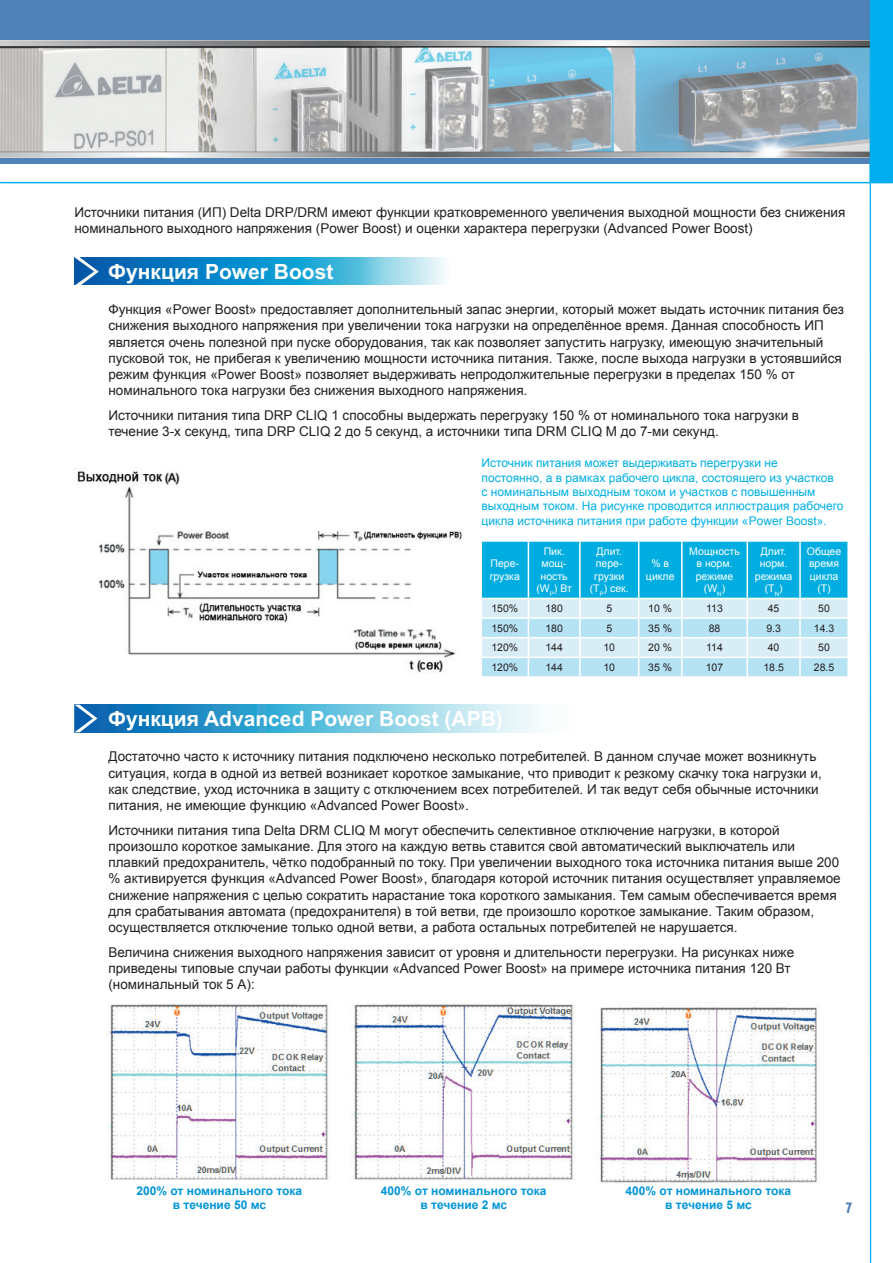
<style>
.page{position:relative;width:893px;height:1263px;background:#fff}
.page>*{position:absolute;margin:0;border:0;box-sizing:border-box;transform-origin:0 0}
.t1{font:700 21px "Arial";color:#fff}
.t2{font:15px "Hermes C";color:#4f82b7}
.t3{font:13.5px/16.2px "Arial";color:#231f20}
.t4{font:12px/14.4px "Arial";color:#00b0e5}
.t5{font:700 12px/14.4px "Arial";color:#0095d9;text-align:center}
.t6{font:10.5px/12.6px "Arial";color:#fff;text-align:center}
.t7{font:10.5px "Arial";color:#231f20}
</style>
<div class="page">
<div style="left:0;top:0;width:893px;height:164px;background:#4f82b7"></div>
<img style="left:0;top:40px;width:870px;height:118px">
<div style="left:870px;top:0;width:23px;height:183px;background:#00aeef"></div>
<hr style="left:0;top:182px;width:893px;height:1px;background:#00aeef">
<hr style="left:870px;top:160px;width:1px;height:1103px;background:#00aeef">
<img style="left:74px;top:257px;width:371px;height:28px">
<svg style="left:74px;top:704px;width:467px;height:28px;background:#67b6d9"></svg>
<svg style="left:74px;top:705px;width:23px;height:27px"></svg>
<img style="left:106px;top:1004px;width:224px;height:176px">
<img style="left:353px;top:1004px;width:222px;height:176px">
<img style="left:598px;top:1005px;width:222px;height:178px">
<img style="left:77px;top:471px;width:385px;height:202px">
<svg style="left:481px;top:541px;width:368px;height:135px;background:#7ad1ed"></svg>
<p class="t3" style="left:74px;top:204px;width:772px">Источники питания (ИП) Delta DRP/DRM имеют функции кратковременного увеличения выходной мощности без снижения номинального выходного напряжения (Power Boost) и оценки характера перегрузки (Advanced Power Boost)</p>
<h1 class="t1" style="left:108px;top:257px;width:227px">Функция Power Boost</h1>
<p class="t3" style="left:108px;top:301px;width:737px">Функция «Power Boost» предоставляет дополнительный запас энергии, который может выдать источник питания без снижения выходного напряжения при увеличении тока нагрузки на определённое время. Данная способность ИП является очень полезной при пуске оборудования, так как позволяет запустить нагрузку, имеющую значительный пусковой ток, не прибегая к увеличению мощности источника питания. Также, после выхода нагрузки в устоявшийся режим функция «Power Boost» позволяет выдерживать непродолжительные перегрузки в пределах 150 % от номинального тока нагрузки без снижения выходного напряжения.</p>
<p class="t3" style="left:108px;top:407px;width:692px">Источники питания типа DRP CLIQ 1 способны выдержать перегрузку 150 % от номинального тока нагрузки в течение 3-х секунд, типа DRP CLIQ 2 до 5 секунд, а источники типа DRM CLIQ M до 7-ми секунд.</p>
<p class="t4" style="left:482px;top:456px;width:363px">Источник питания может выдерживать перегрузки не<br>постоянно, а в рамках рабочего цикла, состоящего из участков<br>с номинальным выходным током и участков с повышенным выходным током. На рисунке проводится иллюстрация рабочего цикла источника питания при работе функции «Power Boost».</p>
<p class="t6" style="left:490px;top:557px;width:32px;text-align:left">Пере&shy;грузка</p>
<p class="t6" style="left:689px;top:545px;width:52px">Мощность в норм. режиме (W<sub>N</sub>)</p>
<p class="t6" style="left:755px;top:545px;width:39px">Длит. норм. режима (T<sub>N</sub>)</p>
<p class="t6" style="left:807px;top:545px;width:36px">Общее время цикла (T)</p>
<p class="t6" style="left:536px;top:545px;width:37px">Пик. мощ&shy;ность (W<sub>P</sub>) Вт</p>
<p class="t6" style="left:590px;top:545px;width:41px">Длит. пере&shy;грузки (T<sub>P</sub>) сек.</p>
<p class="t6" style="left:646px;top:557px;width:30px">% в цикле</p>
<p class="t7" style="left:491px;top:601px;width:28px">150%</p>
<p class="t7" style="left:545px;top:601px;width:19px">180</p>
<p class="t7" style="left:606px;top:601px;width:7px">5</p>
<p class="t7" style="left:648px;top:601px;width:25px">10 %</p>
<p class="t7" style="left:706px;top:601px;width:18px">113</p>
<p class="t7" style="left:768px;top:601px;width:13px">45</p>
<p class="t7" style="left:818px;top:601px;width:13px">50</p>
<p class="t7" style="left:491px;top:621px;width:28px">150%</p>
<p class="t7" style="left:545px;top:621px;width:19px">180</p>
<p class="t7" style="left:606px;top:621px;width:7px">5</p>
<p class="t7" style="left:648px;top:621px;width:25px">35 %</p>
<p class="t7" style="left:709px;top:621px;width:13px">88</p>
<p class="t7" style="left:766px;top:621px;width:16px">9.3</p>
<p class="t7" style="left:814px;top:621px;width:22px">14.3</p>
<p class="t7" style="left:491px;top:641px;width:28px">120%</p>
<p class="t7" style="left:545px;top:641px;width:19px">144</p>
<p class="t7" style="left:603px;top:641px;width:13px">10</p>
<p class="t7" style="left:648px;top:641px;width:25px">20 %</p>
<p class="t7" style="left:706px;top:641px;width:18px">114</p>
<p class="t7" style="left:768px;top:641px;width:13px">40</p>
<p class="t7" style="left:818px;top:641px;width:13px">50</p>
<p class="t7" style="left:491px;top:660px;width:28px">120%</p>
<p class="t7" style="left:545px;top:660px;width:19px">144</p>
<p class="t7" style="left:603px;top:660px;width:13px">10</p>
<p class="t7" style="left:648px;top:660px;width:25px">35 %</p>
<p class="t7" style="left:706px;top:660px;width:19px">107</p>
<p class="t7" style="left:763px;top:660px;width:22px">18.5</p>
<p class="t7" style="left:814px;top:660px;width:22px">28.5</p>
<h1 class="t1" style="left:108px;top:704px;width:396px">Функция Advanced Power Boost (APB)</h1>
<p class="t3" style="left:108px;top:749px;width:715px">Достаточно часто к источнику питания подключено несколько потребителей. В данном случае может возникнуть ситуация, когда в одной из ветвей возникает короткое замыкание, что приводит к резкому скачку тока нагрузки и, как следствие, уход источника в защиту с отключением всех потребителей. И так ведут себя обычные источники питания, не имеющие функцию «Advanced Power Boost».</p>
<p class="t3" style="left:108px;top:822px;width:734px">Источники питания типа Delta DRM CLIQ M могут обеспечить селективное отключение нагрузки, в которой произошло короткое замыкание. Для этого на каждую ветвь ставится свой автоматический выключатель или плавкий предохранитель, чётко подобранный по току. При увеличении выходного тока источника питания выше 200 % активируется функция «Advanced Power Boost», благодаря которой источник питания осуществляет управляемое снижение напряжения с целью сократить нарастание тока короткого замыкания. Тем самым обеспечивается время для срабатывания автомата (предохранителя) в той ветви, где произошло короткое замыкание. Таким образом, осуществляется отключение только одной ветви, а работа остальных потребителей не нарушается.</p>
<p class="t3" style="left:108px;top:944px;width:687px">Величина снижения выходного напряжения зависит от уровня и длительности перегрузки. На рисунках ниже приведены типовые случаи работы функции «Advanced Power Boost» на примере источника питания 120 Вт (номинальный ток 5 А):</p>
<p class="t5" style="left:137px;top:1184px;width:167px">200% от номинального тока в течение 50 мс</p>
<p class="t5" style="left:381px;top:1184px;width:167px">400% от номинального тока в течение 2 мс</p>
<p class="t5" style="left:626px;top:1184px;width:167px">400% от номинального тока в течение 5 мс</p>
<p class="t2" style="left:846px;top:1200px;width:8px">7</p>
</div>
